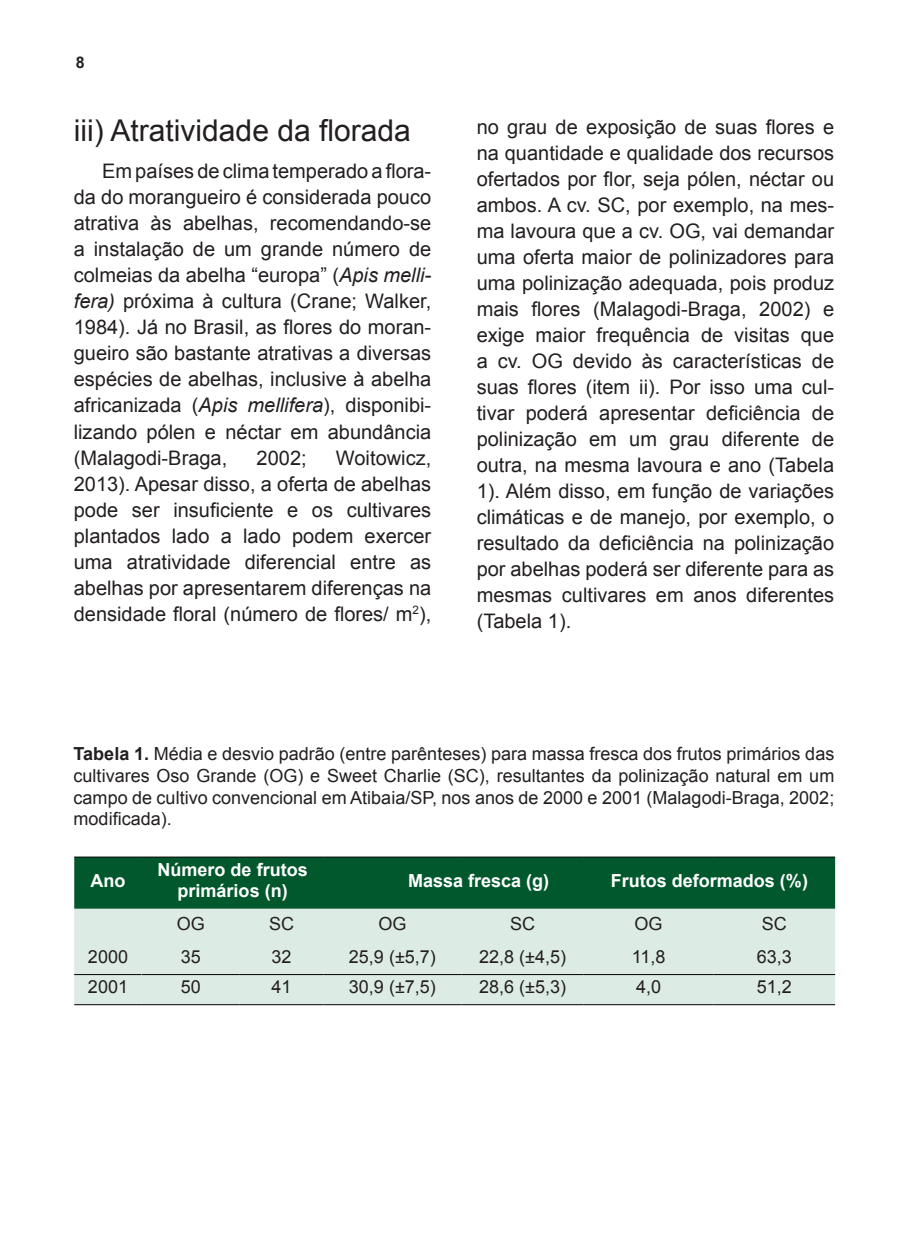
<style>
.page{position:relative;width:908px;height:1248px;background:#fff}
.page>*{position:absolute;margin:0;border:0;box-sizing:border-box;transform-origin:0 0}
.TITULO_2{font:30px "Arial";color:#231f20}
.MIOLO{font:20px/26px "Arial";color:#231f20;text-align:justify}
.TABELA_TITULO{font:18px/21.6px "Arial";color:#231f20;text-align:justify}
.TABELA_MIOLO{font:18px "Arial";color:#231f20}
.TABELA_CABECA{font:700 18px/21.6px "Arial";color:#fff;text-align:center}
.t1{font:700 16px "Arial";color:#231f20}
.s1{font-style:italic}
.s2{font-weight:700}
</style>
<div class="page">
<div style="left:74px;top:857px;width:760px;height:51px;background:#00582c"></div>
<div style="left:74px;top:908px;width:760px;height:96px;background:#dcebe3"></div>
<hr style="left:74px;top:973px;width:67px;height:1px;background:#000001">
<hr style="left:142px;top:973px;width:98px;height:1px;background:#000001">
<hr style="left:240px;top:973px;width:83px;height:1px;background:#000001">
<hr style="left:323px;top:973px;width:138px;height:1px;background:#000001">
<hr style="left:461px;top:973px;width:122px;height:1px;background:#000001">
<hr style="left:583px;top:973px;width:130px;height:1px;background:#000001">
<hr style="left:713px;top:973px;width:121px;height:1px;background:#000001">
<hr style="left:74px;top:1004px;width:68px;height:1px;background:#000001">
<hr style="left:142px;top:1004px;width:98px;height:1px;background:#000001">
<hr style="left:240px;top:1004px;width:83px;height:1px;background:#000001">
<hr style="left:323px;top:1004px;width:138px;height:1px;background:#000001">
<hr style="left:461px;top:1004px;width:122px;height:1px;background:#000001">
<hr style="left:583px;top:1004px;width:130px;height:1px;background:#000001">
<hr style="left:713px;top:1004px;width:121px;height:1px;background:#000001">
<hr style="left:74px;top:856px;width:68px;height:1px;background:#000001">
<hr style="left:142px;top:856px;width:98px;height:1px;background:#000001">
<hr style="left:240px;top:856px;width:83px;height:1px;background:#000001">
<hr style="left:323px;top:856px;width:138px;height:1px;background:#000001">
<hr style="left:461px;top:856px;width:122px;height:1px;background:#000001">
<hr style="left:583px;top:856px;width:130px;height:1px;background:#000001">
<hr style="left:713px;top:856px;width:121px;height:1px;background:#000001">
<p class="t1" style="left:76px;top:52px;width:10px">8</p>
<p class="TITULO_2" style="left:74px;top:111px;width:338px">iii) Atratividade da florada</p>
<p class="MIOLO" style="left:74px;top:158px;width:359px;text-indent:28px">Em países de clima temperado a flora&shy;da do morangueiro é considerada pouco atrativa às abelhas, recomendando-se a instalação de um grande número de colmeias da abelha “europa” (<span class="s1">Apis melli&shy;fera)</span> próxima à cultura (Crane; Walker, 1984). Já no Brasil, as flores do moran&shy;gueiro são bastante atrativas a diversas espécies de abelhas, inclusive à abelha africanizada (<span class="s1">Apis mellifera</span>), disponibi&shy;lizando pólen e néctar em abundância (Malagodi-Braga,</p>
<p class="MIOLO" style="left:256px;top:444px;width:52px">2002;</p>
<p class="MIOLO" style="left:74px;top:444px;width:359px;text-indent:262px">Woitowicz, 2013). Apesar disso, a oferta de abelhas pode ser insuficiente e os cultivares plantados lado a lado podem exercer uma atratividade diferencial entre as abelhas por apresentarem diferenças na densidade floral (número de flores/ m<sup>2</sup>),</p>
<p class="MIOLO" style="left:476px;top:114px;width:359px">no grau de exposição de suas flores e na quantidade e qualidade dos recursos ofertados por flor, seja pólen, néctar ou ambos. A cv. SC, por exemplo, na mes&shy;ma lavoura que a cv. OG, vai demandar uma oferta maior de polinizadores para uma polinização adequada, pois produz mais flores (Malagodi-Braga, 2002) e exige maior frequência de visitas que a cv. OG devido às características de suas flores (item ii). Por isso uma cul&shy;tivar poderá apresentar deficiência de polinização em um grau diferente de outra, na mesma lavoura e ano (Tabela 1). Além disso, em função de variações climáticas e de manejo, por exemplo, o resultado da deficiência na polinização por abelhas poderá ser diferente para as mesmas cultivares em anos diferentes (Tabela 1).</p>
<p class="TABELA_TITULO" style="left:74px;top:743px;width:761px"><span class="s2">Tabela 1.</span> Média e desvio padrão (entre parênteses) para massa fresca dos frutos primários das cultivares Oso Grande (OG) e Sweet Charlie (SC), resultantes da polinização natural em um campo de cultivo convencional em Atibaia/SP, nos anos de 2000 e 2001 (Malagodi-Braga, 2002; modificada).</p>
<p class="TABELA_CABECA" style="left:90px;top:870px;width:36px">Ano</p>
<p class="TABELA_CABECA" style="left:157px;top:859px;width:152px">Número de frutos primários (n)</p>
<p class="TABELA_CABECA" style="left:408px;top:870px;width:143px">Massa fresca (g)</p>
<p class="TABELA_CABECA" style="left:610px;top:870px;width:199px">Frutos deformados (%)</p>
<p class="TABELA_MIOLO" style="left:177px;top:912px;width:30px">OG</p>
<p class="TABELA_MIOLO" style="left:269px;top:912px;width:27px">SC</p>
<p class="TABELA_MIOLO" style="left:378px;top:912px;width:30px">OG</p>
<p class="TABELA_MIOLO" style="left:510px;top:912px;width:27px">SC</p>
<p class="TABELA_MIOLO" style="left:634px;top:912px;width:30px">OG</p>
<p class="TABELA_MIOLO" style="left:761px;top:912px;width:27px">SC</p>
<p class="TABELA_MIOLO" style="left:88px;top:945px;width:42px">2000</p>
<p class="TABELA_MIOLO" style="left:181px;top:945px;width:22px">35</p>
<p class="TABELA_MIOLO" style="left:271px;top:945px;width:22px">32</p>
<p class="TABELA_MIOLO" style="left:349px;top:945px;width:88px">25,9 (±5,7)</p>
<p class="TABELA_MIOLO" style="left:479px;top:945px;width:88px">22,8 (±4,5)</p>
<p class="TABELA_MIOLO" style="left:631px;top:945px;width:35px">11,8</p>
<p class="TABELA_MIOLO" style="left:756px;top:945px;width:37px">63,3</p>
<p class="TABELA_MIOLO" style="left:88px;top:975px;width:42px">2001</p>
<p class="TABELA_MIOLO" style="left:181px;top:975px;width:22px">50</p>
<p class="TABELA_MIOLO" style="left:271px;top:975px;width:22px">41</p>
<p class="TABELA_MIOLO" style="left:349px;top:975px;width:88px">30,9 (±7,5)</p>
<p class="TABELA_MIOLO" style="left:479px;top:975px;width:88px">28,6 (±5,3)</p>
<p class="TABELA_MIOLO" style="left:635px;top:975px;width:27px">4,0</p>
<p class="TABELA_MIOLO" style="left:756px;top:975px;width:37px">51,2</p>
</div>
